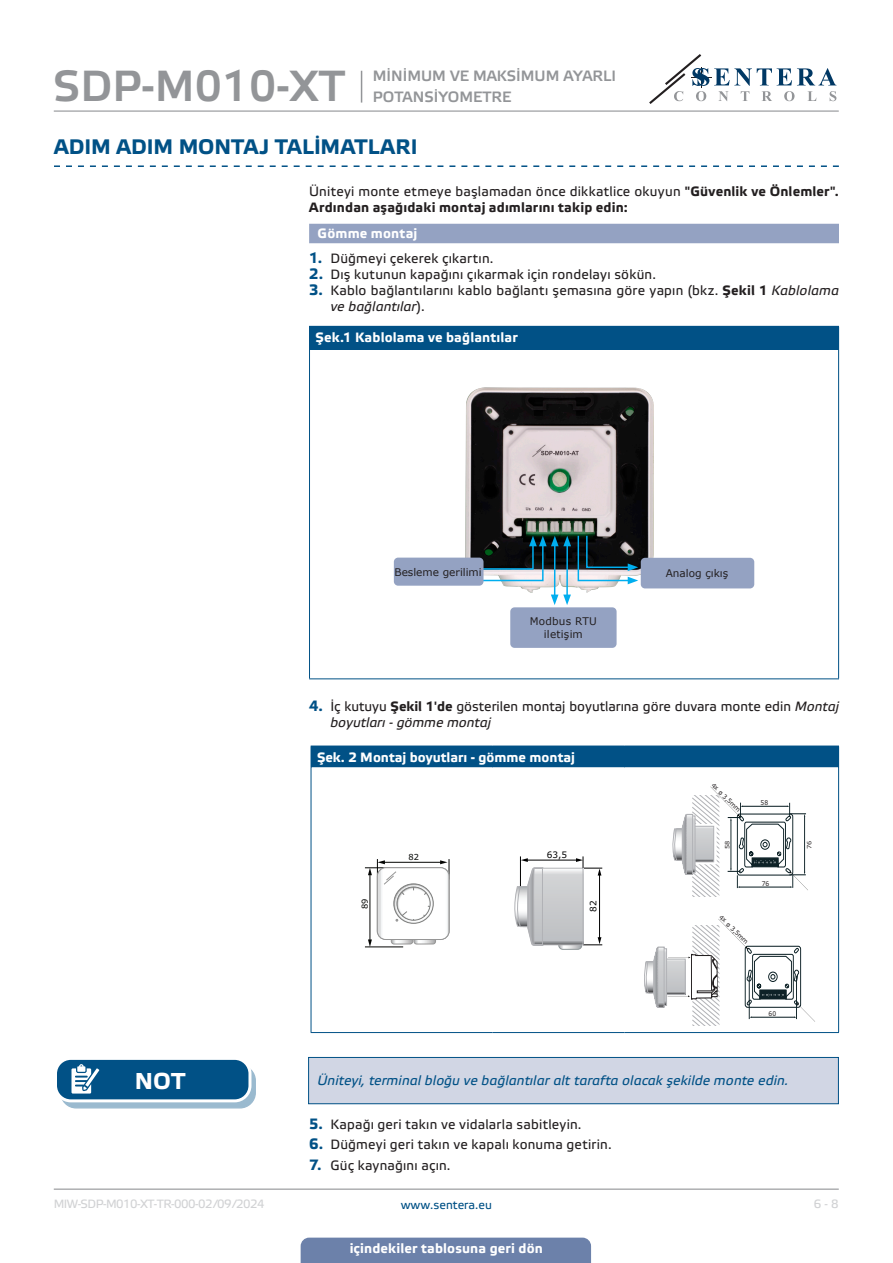
<style>
.page{position:relative;width:893px;height:1263px;background:#fff}
.page>*{position:absolute;margin:0;border:0;box-sizing:border-box;transform-origin:0 0}
.t1{font:43.5px "Etelka Medium Pro";color:#939598}
.t2{font:700 22.95px "Etelka Text Pro";color:#fff}
.t3{font:700 21px "Etelka Text Pro";letter-spacing:.005em;color:#015186}
.t4{font:15px/21px "Etelka Medium Pro";color:#939598}
.t5{font:13.5px/16.2px "Etelka Text Pro";letter-spacing:.015em;color:#231f20}
.body{font:700 13.5px/16.2px "Etelka Text Pro";letter-spacing:.01em;color:#231f20}
.attention{font:italic 13.5px "Etelka Text Pro";letter-spacing:.01em;color:#015186}
.head-table{font:700 13.5px "Etelka Text Pro";color:#fff}
.table_text{font:700 13.5px "Etelka Text Pro";letter-spacing:.01em;color:#fff}
.Number-roman{font:700 13.5px "Etelka Text Pro";letter-spacing:.01em;color:#fff}
.t6{font:12px "Etelka Text Pro";letter-spacing:-.045em;color:#d1d2d4}
.t7{font:12px "Etelka Text Pro";color:#015186}
.table_text-2{font:10.5px "Verdana";color:#231f20}
.table_text-3{font:10.5px "Verdana";letter-spacing:.02em;color:#231f20}
.t8{font:9px "Verdana";color:#000}
.t9{font:8.25px "Verdana";color:#040503}
.t10{font:6.6px "Verdana";color:#231f20;scale:.91 1}
.t11{font:6.3px "Verdana";color:#231f20}
.t12{font:6px "Verdana";color:#231f20;scale:1.1 1}
.s1{font-weight:400}
.s2{font-weight:700;font-size:15px;color:#015186}
.s3{font-weight:700}
.s4{font-style:italic}
</style>
<div class="page">
<hr style="left:54px;top:111px;width:785px;height:1px;background:#939598">
<hr style="left:54px;top:1188px;width:785px;height:2px;background:#939598">
<svg style="left:649px;top:54px;width:187px;height:50px"></svg>
<div style="left:301px;top:1237px;width:290px;height:26px;background:#6c81aa"></div>
<hr style="left:361px;top:71px;width:1px;height:32px;background:#939598">
<svg style="left:54px;top:165px;width:785px;height:2px"></svg>
<div style="left:309px;top:224px;width:530px;height:19px;background:#94a2c2"></div>
<div style="left:309px;top:326px;width:530px;height:24px;background:#015186"></div>
<hr style="left:309px;top:350px;width:1px;height:328px;background:#015186">
<hr style="left:838px;top:350px;width:1px;height:328px;background:#015186">
<hr style="left:309px;top:678px;width:530px;height:1px;background:#015186">
<img style="left:466px;top:388px;width:187px;height:204px">
<div style="left:394px;top:558px;width:89px;height:28px;background:#94a2c2;border-radius:4px"></div>
<div style="left:641px;top:558px;width:113px;height:30px;background:#94a2c2;border-radius:4px"></div>
<svg style="left:577px;top:534px;width:61px;height:50px;background:#4a5b62"></svg>
<div style="left:510px;top:607px;width:107px;height:41px;background:#94a2c2;border-radius:4px"></div>
<hr style="left:554px;top:544px;width:2px;height:53px;background:#00aeef">
<hr style="left:566px;top:544px;width:2px;height:53px;background:#00aeef">
<svg style="left:447px;top:536px;width:124px;height:46px"></svg>
<svg style="left:551px;top:594px;width:20px;height:11px"></svg>
<div style="left:311px;top:746px;width:528px;height:22px;background:#015186"></div>
<hr style="left:311px;top:767px;width:182px;height:1px;background:#fff">
<hr style="left:493px;top:767px;width:132px;height:1px;background:#fff">
<hr style="left:625px;top:767px;width:213px;height:1px;background:#fff">
<hr style="left:311px;top:768px;width:1px;height:264px;background:#015186">
<hr style="left:838px;top:768px;width:1px;height:264px;background:#015186">
<hr style="left:311px;top:1032px;width:182px;height:1px;background:#015186">
<hr style="left:493px;top:1032px;width:132px;height:1px;background:#015186">
<hr style="left:625px;top:1032px;width:214px;height:1px;background:#015186">
<hr style="left:365px;top:947px;width:38px;height:1px;background:#979897">
<svg style="left:365px;top:859px;width:85px;height:88px"></svg>
<div style="left:558px;top:940px;width:24px;height:10px;border:1px solid #8e9698;border-radius:4px"></div>
<hr style="left:520px;top:856px;width:1px;height:50px;background:#000">
<hr style="left:526px;top:860px;width:51px;height:1px;background:#000">
<hr style="left:599px;top:874px;width:1px;height:64px;background:#000">
<svg style="left:559px;top:937px;width:43px;height:12px"></svg>
<svg style="left:576px;top:856px;width:26px;height:19px"></svg>
<svg style="left:514px;top:858px;width:30px;height:88px"></svg>
<svg style="left:544px;top:870px;width:37px;height:73px;background:#c8cacc"></svg>
<div style="left:542px;top:868px;width:41px;height:77px;border:1px solid #b1b2b6"></div>
<svg style="left:644px;top:919px;width:171px;height:107px"></svg>
<svg style="left:672px;top:786px;width:136px;height:111px"></svg>
<div style="left:309px;top:1057px;width:529px;height:47px;background:#d1d6e4"></div>
<div style="left:308px;top:1057px;width:531px;height:47px;border:1px solid #015186"></div>
<svg style="left:61px;top:1065px;width:194px;height:43px"></svg>
<div style="left:60px;top:1065px;width:196px;height:43px;border:1px solid #015186;border-radius:15px"></div>
<div style="left:56px;top:1058px;width:194px;height:43px;background:#015186;border-radius:15px"></div>
<div style="left:54px;top:1057px;width:197px;height:45px;border:3px solid #fff;border-radius:15px"></div>
<svg style="left:71px;top:1064px;width:34px;height:38px"></svg>
<h1 class="t1" style="left:53px;top:62px;width:294px">SDP-M010-XT</h1>
<p class="t4" style="left:373px;top:66px;width:245px">MİNİMUM VE MAKSİMUM AYARLI<br>POTANSİYOMETRE</p>
<p class="t3" style="left:54px;top:135px;width:365px">ADIM ADIM MONTAJ TALİMATLARI</p>
<p class="body" style="left:309px;top:184px;width:531px"><span class="s1">Üniteyi monte etmeye başlamadan önce dikkatlice okuyun</span> "Güvenlik ve Önlemler".<br>Ardından aşağıdaki montaj adımlarını takip edin:</p>
<p class="Number-roman" style="left:318px;top:226px;width:101px">Gömme montaj</p>
<p class="t5" style="left:309px;top:251px;width:186px"><span class="s2">1.</span> Düğmeyi çekerek çıkartın.</p>
<p class="t5" style="left:309px;top:267px;width:348px"><span class="s2">2.</span> Dış kutunun kapağını çıkarmak için rondelayı sökün.</p>
<p class="t5" style="left:330px;top:283px;width:510px;text-indent:-21px"><span class="s2">3.</span> Kablo bağlantılarını kablo bağlantı şemasına göre yapın (bkz. <span class="s3">Şekil 1</span> <span class="s4">Kablolama ve bağlantılar</span>).</p>
<p class="table_text" style="left:315px;top:330px;width:204px">Şek.1 Kablolama ve bağlantılar</p>
<p class="table_text-2" style="left:394px;top:565px;width:89px">Besleme gerilimi</p>
<p class="table_text-2" style="left:666px;top:566px;width:64px">Analog çıkış</p>
<p class="table_text-3" style="left:530px;top:614px;width:69px">Modbus RTU</p>
<p class="table_text-3" style="left:544px;top:627px;width:40px">iletişim</p>
<p class="t5" style="left:330px;top:699px;width:510px;text-indent:-21px"><span class="s2">4.</span> İç kutuyu <span class="s3">Şekil 1'de</span> gösterilen montaj boyutlarına göre duvara monte edin <span class="s4">Montaj boyutları - gömme montaj</span></p>
<p class="head-table" style="left:317px;top:750px;width:259px">Şek. 2 Montaj boyutları - gömme montaj</p>
<p class="t9" style="left:359px;top:909px;width:12px;rotate:-90deg">89</p>
<p class="t9" style="left:408px;top:851px;width:12px">82</p>
<p class="t8" style="left:547px;top:848px;width:22px">63,5</p>
<p class="t8" style="left:587px;top:912px;width:13px;rotate:-90deg">82</p>
<p class="t11" style="left:716px;top:781px;width:40px;rotate:45deg">4x ø 3,5mm</p>
<p class="t12" style="left:723px;top:849px;width:9px;rotate:-90deg">58</p>
<p class="t11" style="left:723px;top:913px;width:40px;rotate:45deg">4x ø 3,5mm</p>
<p class="t10" style="left:760px;top:798px;width:10px">58</p>
<p class="t10" style="left:762px;top:879px;width:10px">76</p>
<p class="t12" style="left:805px;top:849px;width:9px;rotate:-90deg">76</p>
<p class="t10" style="left:769px;top:1009px;width:10px">60</p>
<p class="t2" style="left:135px;top:1068px;width:52px">NOT</p>
<p class="attention" style="left:317px;top:1073px;width:473px">Üniteyi, terminal bloğu ve bağlantılar alt tarafta olacak şekilde monte edin.</p>
<p class="t5" style="left:309px;top:1117px;width:274px"><span class="s2">5.</span> Kapağı geri takın ve vidalarla sabitleyin.</p>
<p class="t5" style="left:309px;top:1137px;width:304px"><span class="s2">6.</span> Düğmeyi geri takın ve kapalı konuma getirin.</p>
<p class="t5" style="left:309px;top:1158px;width:143px"><span class="s2">7.</span> Güç kaynağını açın.</p>
<p class="t6" style="left:54px;top:1197px;width:212px">MIW-SDP-M010-XT-TR-000 - 02 / 09 / 2024</p>
<p class="t7" style="left:401px;top:1198px;width:93px">www.sentera.eu</p>
<p class="t6" style="left:814px;top:1197px;width:27px">6 - 8</p>
<p class="head-table" style="left:350px;top:1240px;width:195px">içindekiler tablosuna geri dön</p>
</div>
